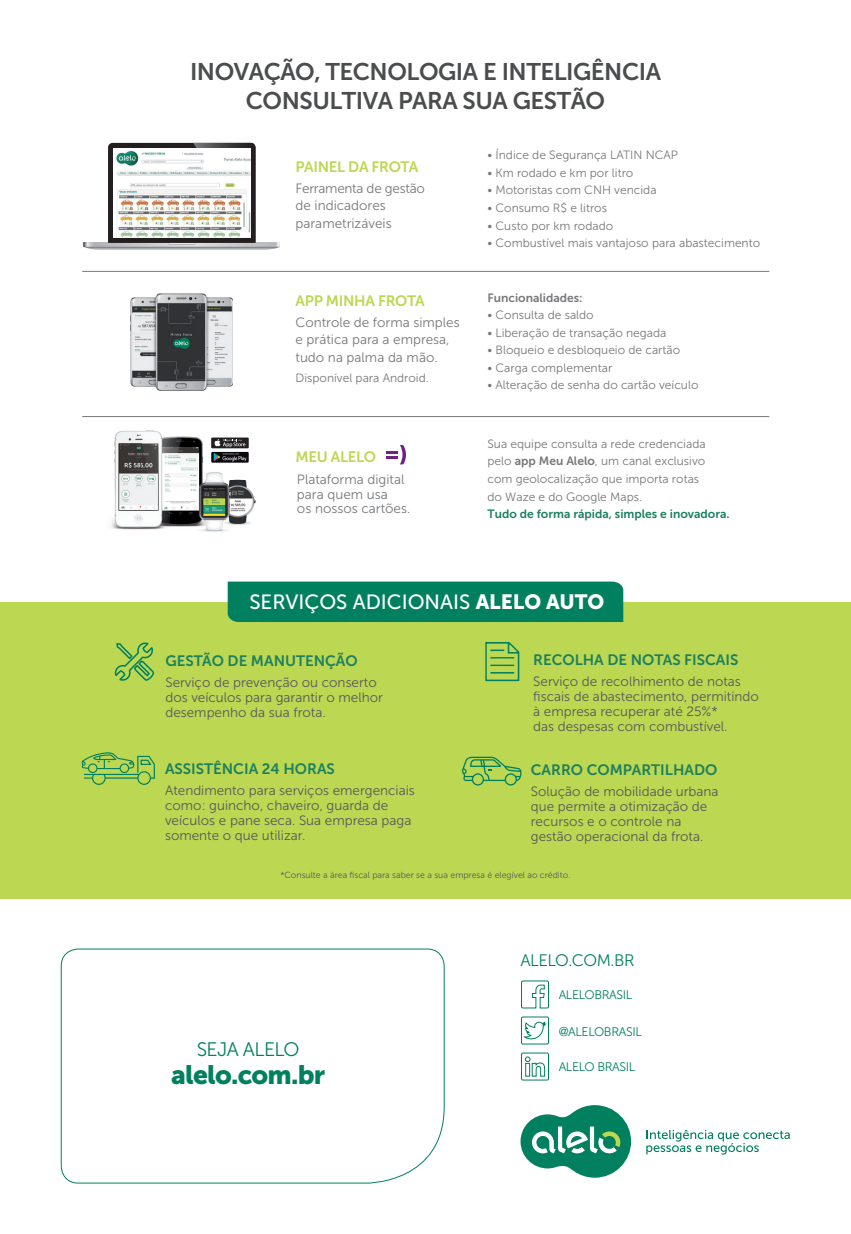
<style>
.page{position:relative;width:851px;height:1234px;background:#fff}
.page>*{position:absolute;margin:0;border:0;box-sizing:border-box;transform-origin:0 0}
.t1{font:26.4px "Museo Sans 900";letter-spacing:-.03em;color:#00805f}
.t2{font:24px/28.8px "Museo Sans 700";letter-spacing:-.02em;color:#4b4c4d;text-align:center}
.t3{font:20.55px "Museo Sans 500";color:#fff}
.t4{font:19.5px "Museo Sans 300";letter-spacing:-.03em;color:#00805f}
.t5{font:16.65px "Museo Sans 300";letter-spacing:-.03em;color:#00805f}
.t6{font:15px "Museo Sans 700";color:#1d805f}
.t7{font:15px "Museo Sans 700";letter-spacing:-.02em;color:#bcd752}
.t8{font:13.5px/15px "Museo Sans 300";color:#57585a}
.t9{font:13.5px/17.5px "Museo Sans 300";color:#76787b}
.t10{font:12.45px "Museo Sans 300";letter-spacing:-.03em;color:#00805f}
.t11{font:12px/17.7px "Museo Sans 300";color:#76787b}
.t12{font:12px "Museo Sans 700";color:#1d805f}
.t13{font:12px "Museo Sans 700";color:#76787b}
.t14{font:8.85px "Museo Sans 300";color:#57585a}
.s1{font-family:"Museo Sans 700"}
.s2{font-family:"Museo Sans 900"}
.s3{font-family:"Helvetica";font-weight:300}
</style>
<div class="page">
<svg style="left:521px;top:980px;width:28px;height:28px"></svg>
<svg style="left:521px;top:1016px;width:28px;height:28px"></svg>
<svg style="left:521px;top:1052px;width:28px;height:28px"></svg>
<svg style="left:646px;top:1130px;width:143px;height:24px"></svg>
<svg style="left:520px;top:1105px;width:111px;height:72px"></svg>
<svg style="left:60px;top:948px;width:385px;height:235px"></svg>
<div style="left:0;top:601px;width:850px;height:297px;background:#bcd752"></div>
<div style="left:228px;top:581px;width:395px;height:41px;background:#00805f"></div>
<svg style="left:115px;top:642px;width:39px;height:39px"></svg>
<svg style="left:82px;top:752px;width:73px;height:33px"></svg>
<svg style="left:462px;top:756px;width:59px;height:29px"></svg>
<svg style="left:485px;top:641px;width:34px;height:40px"></svg>
<hr style="left:82px;top:271px;width:687px;height:1px;background:#76787b">
<hr style="left:82px;top:416px;width:687px;height:1px;background:#76787b">
<img style="left:111px;top:430px;width:145px;height:102px">
<div style="left:211px;top:437px;width:38px;height:11px;background:#231f20"></div>
<svg style="left:214px;top:439px;width:31px;height:8px"></svg>
<img style="left:211px;top:452px;width:38px;height:10px">
<svg style="left:386px;top:445px;width:20px;height:19px"></svg>
<svg style="left:84px;top:143px;width:196px;height:106px"></svg>
<img style="left:131px;top:294px;width:102px;height:96px">
<h2 class="t2" style="left:190px;top:57px;width:472px">INOVAÇÃO, TECNOLOGIA E INTELIGÊNCIA<br>CONSULTIVA PARA SUA GESTÃO</h2>
<p class="t7" style="left:295px;top:159px;width:124px">PAINEL DA FROTA</p>
<p class="t9" style="left:295px;top:179px;width:131px">Ferramenta de gestão de indicadores parametrizáveis</p>
<p class="t7" style="left:295px;top:292px;width:131px">APP MINHA FROTA</p>
<p class="t9" style="left:295px;top:313px;width:166px">Controle de forma simples e prática para a empresa, tudo na palma da mão.</p>
<p class="t11" style="left:295px;top:369px;width:135px">Disponível para Android.</p>
<p class="t7" style="left:295px;top:448px;width:82px">MEU ALELO</p>
<p class="t9" style="left:297px;top:472px;width:115px;line-height:14.5px">Plataforma digital para quem usa<br>os nossos cartões.</p>
<p class="t11" style="left:487px;top:146px;width:192px">• Índice de Segurança LATIN NCAP</p>
<p class="t11" style="left:487px;top:164px;width:147px">• Km rodado e km por litro</p>
<p class="t11" style="left:487px;top:181px;width:170px">• Motoristas com CNH vencida</p>
<p class="t11" style="left:487px;top:199px;width:121px">• Consumo R$ e litros</p>
<p class="t11" style="left:487px;top:216px;width:127px">• Custo por km rodado</p>
<p class="t11" style="left:487px;top:234px;width:274px">• Combustível mais vantajoso para abastecimento</p>
<p class="t13" style="left:487px;top:291px;width:97px">Funcionalidades:</p>
<p class="t11" style="left:487px;top:306px;width:108px">• Consulta de saldo</p>
<p class="t11" style="left:487px;top:324px;width:180px">• Liberação de transação negada</p>
<p class="t11" style="left:487px;top:341px;width:194px">• Bloqueio e desbloqueio de cartão</p>
<p class="t11" style="left:487px;top:359px;width:126px">• Carga complementar</p>
<p class="t11" style="left:487px;top:376px;width:212px">• Alteração de senha do cartão veículo</p>
<p class="t11" style="left:487px;top:434px;width:219px">Sua equipe consulta a rede credenciada pelo <span class="s1">app Meu Alelo</span>, um canal exclusivo com geolocalização que importa rotas do Waze e do Google Maps.</p>
<p class="t12" style="left:487px;top:507px;width:243px">Tudo de forma rápida, simples e inovadora.</p>
<h3 class="t3" style="left:249px;top:590px;width:356px">SERVIÇOS ADICIONAIS <span class="s2">ALELO AUTO</span></h3>
<p class="t6" style="left:165px;top:652px;width:194px">GESTÃO DE MANUTENÇÃO</p>
<p class="t8" style="left:165px;top:674px;width:219px">Serviço de prevenção ou conserto dos veículos para garantir o melhor desempenho da sua frota.</p>
<p class="t6" style="left:533px;top:651px;width:207px">RECOLHA DE NOTAS FISCAIS</p>
<p class="t8" style="left:533px;top:673px;width:227px">Serviço de recolhimento de notas fiscais de abastecimento, permitindo à empresa recuperar até 25%*<br>das despesas com combustível.</p>
<p class="t6" style="left:165px;top:760px;width:171px">ASSISTÊNCIA 24 HORAS</p>
<p class="t8" style="left:165px;top:782px;width:251px">Atendimento para serviços emergenciais como: guincho, chaveiro, guarda de veículos e pane seca. Sua empresa paga somente o que utilizar.</p>
<p class="t6" style="left:531px;top:761px;width:188px">CARRO COMPARTILHADO</p>
<p class="t8" style="left:531px;top:783px;width:189px">Solução de mobilidade urbana que permite a otimização de recursos e o controle na gestão operacional da frota.</p>
<p class="t14" style="left:280px;top:869px;width:291px">*Consulte a área fiscal para saber se a sua empresa é elegível ao crédito.</p>
<h3 class="t4" style="left:197px;top:1038px;width:104px">SEJA ALELO</h3>
<h1 class="t1" style="left:171px;top:1059px;width:155px">alelo.com.br</h1>
<h3 class="t5" style="left:520px;top:951px;width:115px">ALELO.COM.BR</h3>
<p class="t10" style="left:558px;top:987px;width:75px">ALELOBRASIL</p>
<p class="t10" style="left:558px;top:1024px;width:85px"><span class="s3">@</span>ALELOBRASIL</p>
<p class="t10" style="left:558px;top:1059px;width:78px">ALELO BRASIL</p>
</div>
